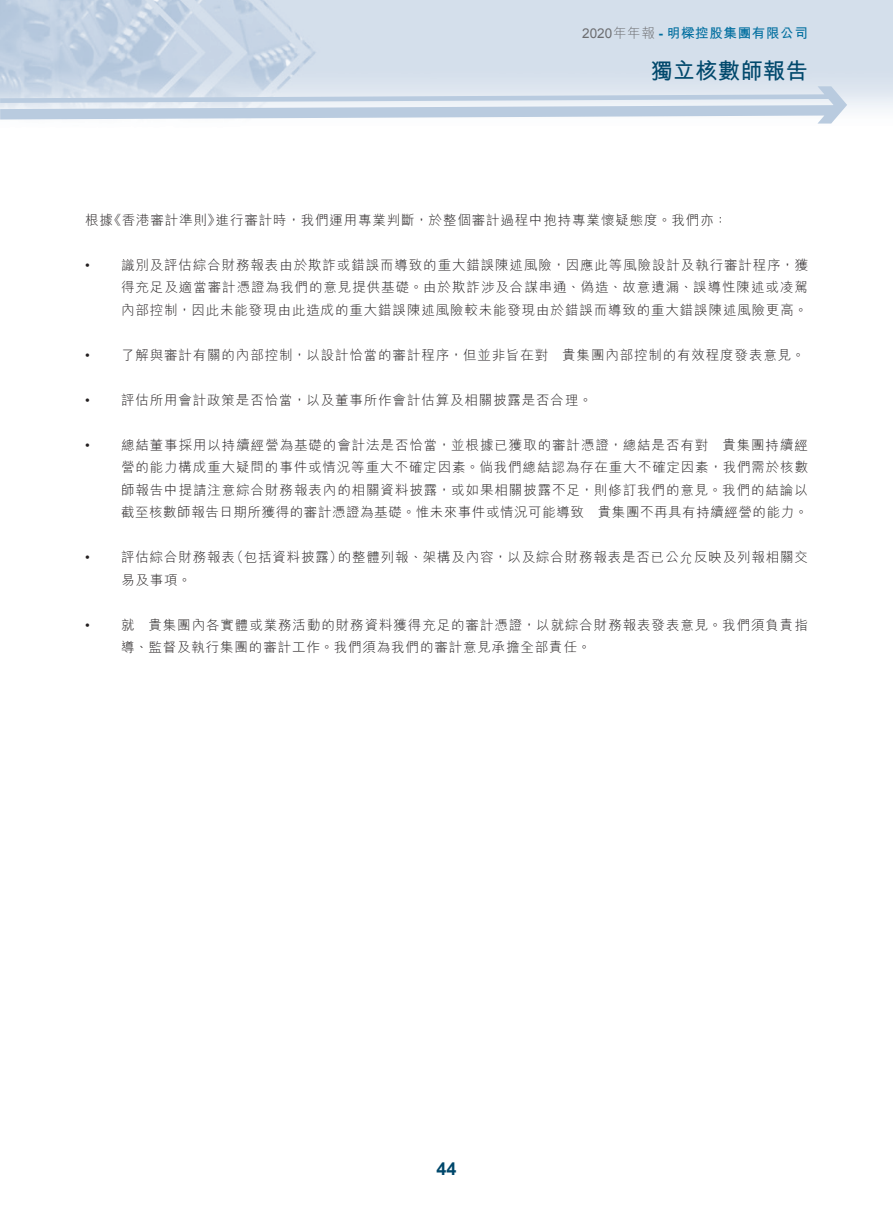
<style>
.page{position:relative;width:893px;height:1212px;background:#fff}
.page>*{position:absolute;margin:0;border:0;box-sizing:border-box;transform-origin:0 0}
.t1{font:700 22.5px "M Hei HK";color:#00486c}
.t2{font:700 18px "Arial";color:#00486c}
._07_IN0{font:300 13.5px/22.5px "M Hei HK";letter-spacing:.065em;color:#231f20}
._01_Body_Text{font:300 13.5px "M Hei HK";letter-spacing:.065em;color:#231f20}
._07_IN0-2{font:300 13.5px "M Hei HK";letter-spacing:.04em;color:#231f20}
.t3{font:700 13.5px "M Hei HK";letter-spacing:.05em;color:#006e9f}
._07_IN0-3{font:13.5px "Arial";color:#231f20}
.s1{font-family:"Arial";font-weight:400;color:#6c6d70}
.s2{font-weight:300;color:#6c6d70}
.s3{font-family:"Arial"}
</style>
<div class="page">
<img style="left:0;top:0;width:893px;height:110px">
<svg style="left:0;top:86px;width:847px;height:38px"></svg>
<p class="t3" style="left:582px;top:23px;width:227px"><span class="s1">2020</span><span class="s2">年年報</span> <span class="s3">-</span> 明樑控股集團有限公司</p>
<h1 class="t1" style="left:650px;top:54px;width:159px">獨立核數師報告</h1>
<p class="_01_Body_Text" style="left:216px;top:210px;width:513px">進行審計時，我們運用專業判斷，於整個審計過程中抱持專業懷疑態度。我們亦：</p>
<p class="_01_Body_Text" style="left:108px;top:210px;width:114px">《香港審計準則》</p>
<p class="_01_Body_Text" style="left:85px;top:210px;width:29px">根據</p>
<p class="_07_IN0-3" style="left:85px;top:256px;width:6px">•</p>
<p class="_07_IN0" style="left:121px;top:253px;width:689px">識別及評估綜合財務報表由於欺詐或錯誤而導致的重大錯誤陳述風險，因應此等風險設計及執行審計程序，獲</p>
<p class="_07_IN0-3" style="left:85px;top:346px;width:6px">•</p>
<p class="_07_IN0" style="left:121px;top:275px;width:688px">得充足及適當審計憑證為我們的意見提供基礎。由於欺詐涉及合謀串通、偽造、故意遺漏、誤導性陳述或凌駕內部控制，因此未能發現由此造成的重大錯誤陳述風險較未能發現由於錯誤而導致的重大錯誤陳述風險更高。</p>
<p class="_07_IN0" style="left:562px;top:343px;width:244px">貴集團內部控制的有效程度發表意見。</p>
<p class="_07_IN0" style="left:121px;top:343px;width:429px">了解與審計有關的內部控制，以設計恰當的審計程序，但並非旨在對</p>
<p class="_07_IN0-3" style="left:85px;top:391px;width:6px">•</p>
<p class="_07_IN0" style="left:121px;top:388px;width:473px">評估所用會計政策是否恰當，以及董事所作會計估算及相關披露是否合理。</p>
<p class="_07_IN0-3" style="left:85px;top:436px;width:6px">•</p>
<p class="_07_IN0" style="left:121px;top:433px;width:589px">總結董事採用以持續經營為基礎的會計法是否恰當，並根據已獲取的審計憑證，總結是否有對</p>
<p class="_07_IN0" style="left:722px;top:433px;width:87px">貴集團持續經</p>
<p class="_07_IN0-3" style="left:85px;top:549px;width:6px">•</p>
<p class="_07_IN0" style="left:121px;top:455px;width:689px;text-align:right">營的能力構成重大疑問的事件或情況等重大不確定因素。倘我們總結認為存在重大不確定因素，我們需於核數師報告中提請注意綜合財務報表內的相關資料披露，或如果相關披露不足，則修訂我們的意見。我們的結論以貴集團不再具有持續經營的能力。</p>
<p class="_07_IN0-2" style="left:121px;top:503px;width:464px">截至核數師報告日期所獲得的審計憑證為基礎。惟未來事件或情況可能導致</p>
<p class="_07_IN0" style="left:338px;top:545px;width:472px">的整體列報、架構及內容，以及綜合財務報表是否已公允反映及列報相關交</p>
<p class="_07_IN0" style="left:230px;top:545px;width:114px">（包括資料披露）</p>
<p class="_07_IN0" style="left:121px;top:545px;width:115px">評估綜合財務報表</p>
<p class="_07_IN0-3" style="left:85px;top:616px;width:6px">•</p>
<p class="_07_IN0" style="left:121px;top:568px;width:72px">易及事項。</p>
<p class="_07_IN0" style="left:148px;top:613px;width:661px">貴集團內各實體或業務活動的財務資料獲得充足的審計憑證，以就綜合財務報表發表意見。我們須負責指</p>
<p class="_07_IN0" style="left:121px;top:613px;width:15px">就</p>
<p class="_07_IN0" style="left:121px;top:635px;width:471px">導、監督及執行集團的審計工作。我們須為我們的審計意見承擔全部責任。</p>
<h2 class="t2" style="left:436px;top:1156px;width:22px">44</h2>
</div>
